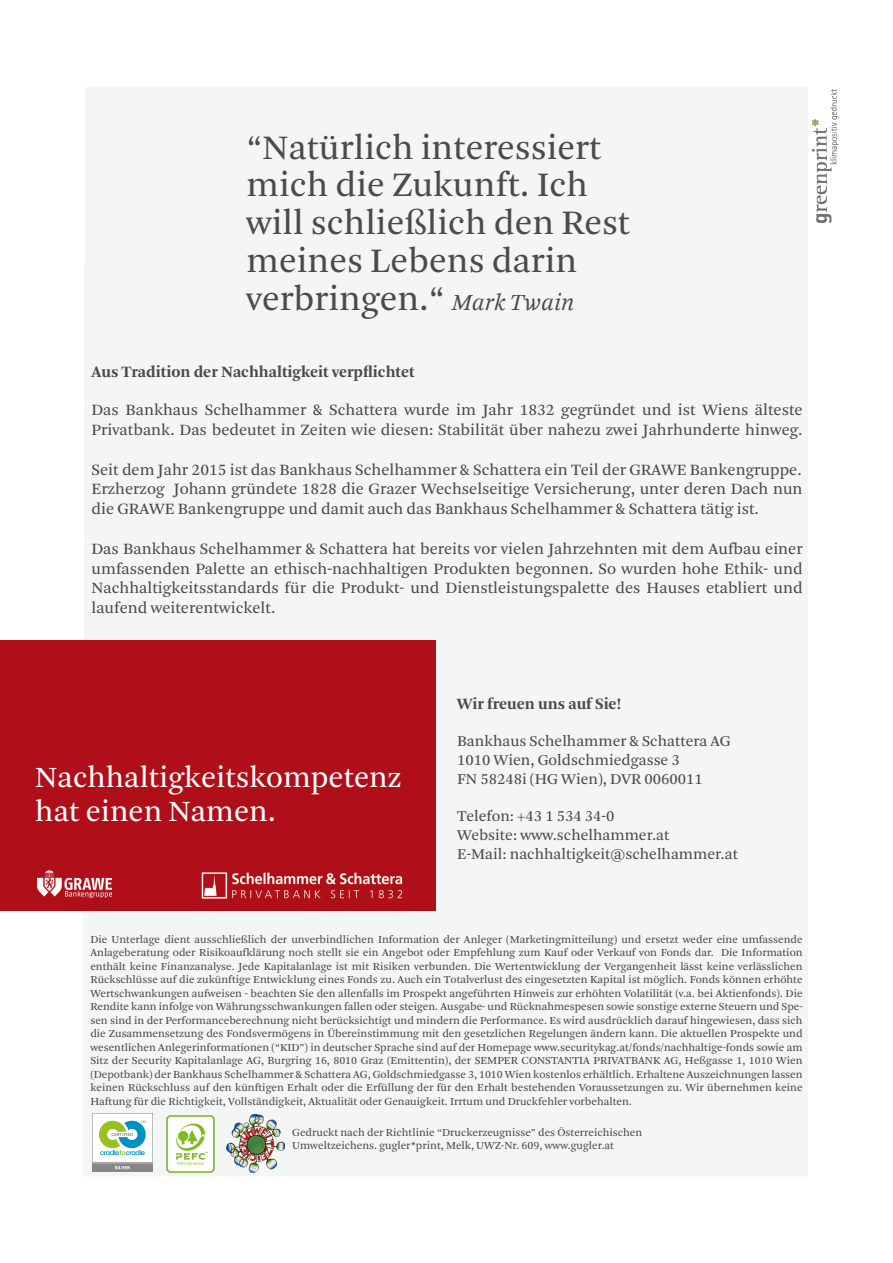
<style>
.page{position:relative;width:893px;height:1263px;background:#fff}
.page>*{position:absolute;margin:0;border:0;box-sizing:border-box;transform-origin:0 0}
.t1{font:36px/37.8px "Arnhem";color:#494b4f}
.t2{font:30.75px "Arnhem";color:#fff}
.t3{font:16.5px/19.8px "Arnhem";color:#494b4f}
.t4{font:700 16.5px "Arnhem";color:#494b4f}
.t5{font:15.75px "Arnhem";color:#494b4f}
.t6{font:11.25px/13.5px "Arnhem";color:#494b4f;text-align:justify}
.s1{font-family:"Arnhem Blond";font-style:italic;font-size:24px}
</style>
<div class="page">
<div style="left:82px;top:88px;width:726px;height:1088px;background:#f4f5f5"></div>
<div style="left:0;top:640px;width:436px;height:270px;background:#b00e19"></div>
<img style="left:37px;top:870px;width:75px;height:27px">
<img style="left:201px;top:872px;width:202px;height:27px">
<img style="left:224px;top:1112px;width:64px;height:62px">
<img style="left:164px;top:1112px;width:54px;height:62px">
<img style="left:91px;top:1111px;width:64px;height:64px">
<img style="left:812px;top:89px;width:27px;height:134px">
<p class="t1" style="left:246px;top:129px;width:385px">“Natürlich interessiert mich die Zukunft. Ich will schließlich den Rest meines Lebens darin verbringen.“ <span class="s1">Mark Twain</span></p>
<p class="t4" style="left:92px;top:363px;width:325px">Aus Tradition der Nachhaltigkeit verpflichtet</p>
<p class="t3" style="left:92px;top:400px;width:713px">Das Bankhaus Schelhammer &amp; Schattera wurde im Jahr 1832 gegründet und ist Wiens älteste</p>
<p class="t3" style="left:92px;top:420px;width:713px">Privatbank. Das bedeutet in Zeiten wie diesen: Stabilität über nahezu zwei Jahrhunderte hinweg.</p>
<p class="t3" style="left:92px;top:460px;width:712px">Seit dem Jahr 2015 ist das Bankhaus Schelhammer &amp; Schattera ein Teil der GRAWE Bankengruppe.</p>
<p class="t3" style="left:92px;top:480px;width:713px">Erzherzog Johann gründete 1828 die Grazer Wechselseitige Versicherung, unter deren Dach nun die GRAWE Bankengruppe und damit auch das Bankhaus Schelhammer &amp; Schattera tätig ist.</p>
<p class="t3" style="left:92px;top:539px;width:713px;text-align:justify">Das Bankhaus Schelhammer &amp; Schattera hat bereits vor vielen Jahrzehnten mit dem Aufbau einer umfassenden Palette an ethisch-nachhaltigen Produkten begonnen. So wurden hohe Ethik- und Nachhaltigkeitsstandards für die Produkt- und Dienstleistungspalette des Hauses etabliert und laufend weiterentwickelt.</p>
<p class="t2" style="left:35px;top:760px;width:368px">Nachhaltigkeitskompetenz</p>
<p class="t2" style="left:35px;top:794px;width:242px">hat einen Namen.</p>
<p class="t4" style="left:457px;top:694px;width:166px">Wir freuen uns auf Sie!</p>
<p class="t5" style="left:457px;top:732px;width:275px">Bankhaus Schelhammer &amp; Schattera AG</p>
<p class="t5" style="left:457px;top:751px;width:224px">1010 Wien, Goldschmiedgasse 3</p>
<p class="t5" style="left:457px;top:770px;width:247px">FN 58248i (HG Wien), DVR 0060011</p>
<p class="t5" style="left:457px;top:807px;width:159px">Telefon: +43 1 534 34-0</p>
<p class="t5" style="left:457px;top:826px;width:214px">Website: www.schelhammer.at</p>
<p class="t5" style="left:457px;top:845px;width:282px">E-Mail: nachhaltigkeit@schelhammer.at</p>
<p class="t6" style="left:90px;top:932px;width:714px">Die Unterlage dient ausschließlich der unverbindlichen Information der Anleger (Marketingmitteilung) und ersetzt weder eine umfassende Anlageberatung oder Risikoaufklärung noch stellt sie ein Angebot oder Empfehlung zum Kauf oder Verkauf von Fonds dar. Die Information enthält keine Finanzanalyse. Jede Kapitalanlage ist mit Risiken verbunden. Die Wertentwicklung der Vergangenheit lässt keine verlässlichen Rückschlüsse auf die zukünftige Entwicklung eines Fonds zu. Auch ein Totalverlust des eingesetzten Kapital ist möglich. Fonds können erhöhte Wertschwankungen aufweisen - beachten Sie den allenfalls im Prospekt angeführten Hinweis zur erhöhten Volatilität (v.a. bei Aktienfonds). Die Rendite kann infolge von Währungsschwankungen fallen oder steigen. Ausgabe- und Rücknahmespesen sowie sonstige externe Steuern und Spe&shy;sen sind in der Performanceberechnung nicht berücksichtigt und mindern die Performance. Es wird ausdrücklich darauf hingewiesen, dass sich die Zusammensetzung des Fondsvermögens in Übereinstimmung mit den gesetzlichen Regelungen ändern kann. Die aktuellen Prospekte und wesentlichen Anlegerinformationen (“KID”) in deutscher Sprache sind auf der Homepage www.securitykag.at/fonds/nachhaltige-fonds sowie am Sitz der Security Kapitalanlage AG, Burgring 16, 8010 Graz (Emittentin), der SEMPER CONSTANTIA PRIVATBANK AG, Heßgasse 1, 1010 Wien (Depotbank) der Bankhaus Schelhammer &amp; Schattera AG, Goldschmiedgasse 3, 1010 Wien kostenlos erhältlich. Erhaltene Auszeichnungen lassen keinen Rückschluss auf den künftigen Erhalt oder die Erfüllung der für den Erhalt bestehenden Voraussetzungen zu. Wir übernehmen keine Haftung für die Richtigkeit, Vollständigkeit, Aktualität oder Genauigkeit. Irrtum und Druckfehler vorbehalten.</p>
<p class="t6" style="left:292px;top:1126px;width:351px">Gedruckt nach der Richtlinie “Druckerzeugnisse” des Österreichischen</p>
<p class="t6" style="left:292px;top:1139px;width:323px">Umweltzeichens. gugler*print, Melk, UWZ-Nr. 609, www.gugler.at</p>
</div>
